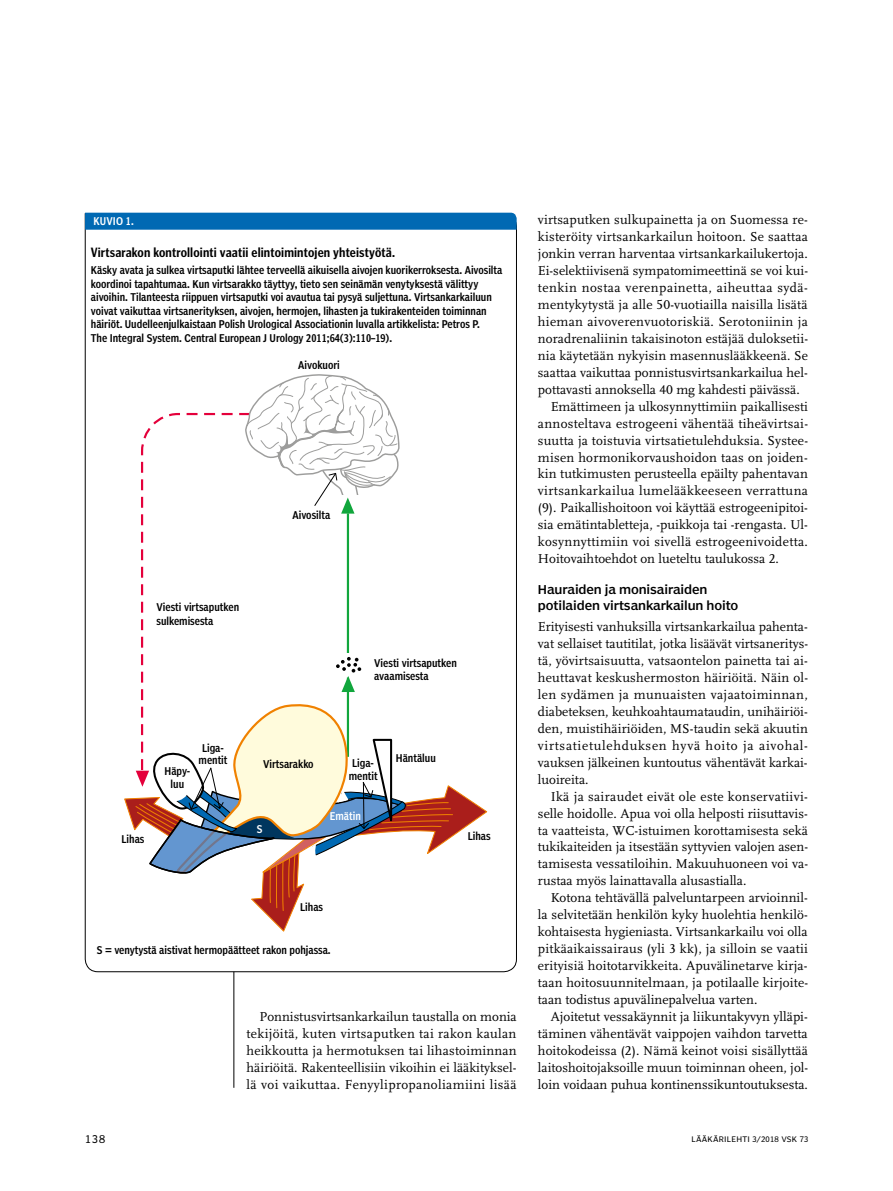
<style>
.page{position:relative;width:893px;height:1191px;background:#fff}
.page>*{position:absolute;margin:0;border:0;box-sizing:border-box;transform-origin:0 0}
.t1{font:13.5px/17px "Scala LF";letter-spacing:.005em;color:#000;text-align:justify}
.t2{font:13.5px "Scala LF";letter-spacing:.025em;color:#000}
.t3{font:700 13.5px "Poynter Gothic Text Cond";letter-spacing:.01em;color:#000}
.t4{font:13.5px "Scala LF";letter-spacing:.03em;color:#000}
.t5{font:13.5px "Scala LF";letter-spacing:.035em;color:#000}
.t6{font:12px/16.5px "Poynter Agate Two";letter-spacing:-.01em;color:#000}
.t7{font:10.5px/13.5px "Poynter Agate Two Comp";color:#000}
.t8{font:10.5px "Poynter Agate Two Comp";color:#fff}
.t9{font:10.5px "Poynter Agate Zero";color:#000}
.t10{font:7.5px "Poynter Agate Zero";letter-spacing:.03em;color:#000}
</style>
<div class="page">
<hr style="left:234px;top:214px;width:1px;height:873px;background:#000">
<svg style="left:85px;top:230px;width:432px;height:742px"></svg>
<div style="left:85px;top:213px;width:432px;height:17px;background:#0069b3"></div>
<svg style="left:112px;top:359px;width:385px;height:576px"></svg>
<svg style="left:123px;top:374px;width:365px;height:559px"></svg>
<p class="t8" style="left:85px;top:212px;width:35px">Liite 2.</p>
<p class="t8" style="left:94px;top:214px;width:42px">Kuvio 1.</p>
<p class="t3" style="left:91px;top:244px;width:306px">Virtsarakon kontrollointi vaatii elintoimintojen yhteistyötä.</p>
<p class="t7" style="left:91px;top:264px;width:413px">Käsky avata ja sulkea virtsaputki lähtee terveellä aikuisella aivojen kuorikerroksesta. Aivosilta koordinoi tapahtumaa. Kun virtsarakko täyttyy, tieto sen seinämän venytyksestä välittyy aivoihin. Tilanteesta riippuen virtsaputki voi avautua tai pysyä suljettuna. Virtsankarkailuun voivat vaikuttaa virtsanerityksen, aivojen, hermojen, lihasten ja tukirakenteiden toiminnan häiriöt. Uudelleenjulkaistaan Polish Urological Associationin luvalla artikkelista: Petros P.<br>The Integral System. Central European J Urology 2011;64(3):110–19).</p>
<p class="t7" style="left:298px;top:358px;width:43px">Aivokuori</p>
<p class="t7" style="left:293px;top:508px;width:39px">Aivosilta</p>
<p class="t7" style="left:156px;top:600px;width:84px">Viesti virtsaputken sulkemisesta</p>
<p class="t7" style="left:374px;top:656px;width:84px">Viesti virtsaputken avaamisesta</p>
<p class="t7" style="left:165px;top:764px;width:27px;text-align:center">Häpy&shy;luu</p>
<p class="t7" style="left:199px;top:742px;width:30px;line-height:12px;text-align:center">Liga&shy;mentit</p>
<p class="t7" style="left:263px;top:757px;width:52px">Virtsarakko</p>
<p class="t7" style="left:349px;top:757px;width:30px;line-height:12px;text-align:center">Liga&shy;mentit</p>
<p class="t8" style="left:330px;top:809px;width:32px">Emätin</p>
<p class="t7" style="left:396px;top:751px;width:41px">Häntäluu</p>
<p class="t8" style="left:257px;top:822px;width:7px">S</p>
<p class="t7" style="left:122px;top:832px;width:24px">Lihas</p>
<p class="t7" style="left:468px;top:829px;width:24px">Lihas</p>
<p class="t7" style="left:300px;top:900px;width:24px">Lihas</p>
<p class="t7" style="left:97px;top:943px;width:235px">S = venytystä aistivat hermopäätteet rakon pohjassa.</p>
<p class="t1" style="left:247px;top:1008px;width:272px;text-indent:13px">Ponnistusvirtsankarkailun taustalla on monia tekijöitä, kuten virtsaputken tai rakon kaulan heikkoutta ja hermotuksen tai lihastoiminnan häiriöitä. Rakenteellisiin vikoihin ei lääkityksel&shy;lä voi vaikuttaa. Fenyylipropanoliamiini lisää</p>
<p class="t1" style="left:538px;top:211px;width:271px">virtsaputken sulkupainetta ja on Suomessa re-</p>
<p class="t1" style="left:538px;top:228px;width:272px">kisteröity virtsankarkailun hoitoon. Se saattaa</p>
<p class="t1" style="left:538px;top:245px;width:271px">jonkin verran harventaa virtsankarkailukertoja.</p>
<p class="t1" style="left:538px;top:262px;width:272px">Ei-selektiivisenä sympatomimeettinä se voi kui-</p>
<p class="t5" style="left:538px;top:280px;width:272px">tenkin nostaa verenpainetta, aiheuttaa sydä-</p>
<p class="t1" style="left:538px;top:296px;width:271px">mentykytystä ja alle 50-vuotiailla naisilla lisätä</p>
<p class="t2" style="left:538px;top:314px;width:271px">hieman aivoverenvuotoriskiä. Serotoniinin ja</p>
<p class="t1" style="left:538px;top:330px;width:272px">noradrenaliinin takaisinoton estäjää duloksetii-</p>
<p class="t1" style="left:538px;top:347px;width:272px">nia käytetään nykyisin masennuslääkkeenä. Se</p>
<p class="t1" style="left:538px;top:364px;width:271px">saattaa vaikuttaa ponnistusvirtsankarkailua hel-</p>
<p class="t1" style="left:538px;top:381px;width:263px">pottavasti annoksella 40 mg kahdesti päivässä.</p>
<p class="t1" style="left:551px;top:398px;width:259px">Emättimeen ja ulkosynnyttimiin paikallisesti</p>
<p class="t1" style="left:538px;top:415px;width:272px">annosteltava estrogeeni vähentää tiheävirtsai-</p>
<p class="t1" style="left:538px;top:432px;width:272px">suutta ja toistuvia virtsatietulehduksia. Systee-</p>
<p class="t1" style="left:538px;top:449px;width:271px">misen hormonikorvaushoidon taas on joiden-</p>
<p class="t1" style="left:538px;top:466px;width:272px">kin tutkimusten perusteella epäilty pahentavan</p>
<p class="t4" style="left:538px;top:484px;width:272px">virtsankarkailua lumelääkkeeseen verrattuna</p>
<p class="t1" style="left:538px;top:500px;width:272px">(9). Paikallishoitoon voi käyttää estrogeenipitoi-</p>
<p class="t1" style="left:538px;top:517px;width:272px">sia emätintabletteja, -puikkoja tai -rengasta. Ul-</p>
<p class="t2" style="left:538px;top:534px;width:272px">kosynnyttimiin voi sivellä estrogeenivoidetta.</p>
<p class="t1" style="left:538px;top:550px;width:243px">Hoitovaihtoehdot on lueteltu taulukossa 2.</p>
<p class="t6" style="left:538px;top:581px;width:202px">Hauraiden ja monisairaiden potilaiden virtsankarkailun hoito</p>
<p class="t1" style="left:538px;top:618px;width:272px">Erityisesti vanhuksilla virtsankarkailua pahenta&shy;vat sellaiset tautitilat, jotka lisäävät virtsaneritys&shy;tä, yövirtsaisuutta, vatsaontelon painetta tai ai&shy;heuttavat keskushermoston häiriöitä. Näin ol&shy;len sydämen ja munuaisten vajaatoiminnan, diabeteksen, keuhkoahtaumataudin, unihäiriöi&shy;den, muistihäiriöiden, MS-taudin sekä akuutin virtsatietulehduksen hyvä hoito ja aivohal&shy;vauksen jälkeinen kuntoutus vähentävät karkai&shy;luoireita.</p>
<p class="t1" style="left:538px;top:788px;width:272px;text-indent:13px">Ikä ja sairaudet eivät ole este konservatiivi&shy;selle hoidolle. Apua voi olla helposti riisuttavis&shy;ta vaatteista, WC-istuimen korottamisesta sekä tukikaiteiden ja itsestään syttyvien valojen asen&shy;tamisesta vessatiloihin. Makuuhuoneen voi va&shy;rustaa myös lainattavalla alusastialla.</p>
<p class="t1" style="left:538px;top:889px;width:272px;text-indent:13px">Kotona tehtävällä palveluntarpeen arvioinnil&shy;la selvitetään henkilön kyky huolehtia henkilö&shy;kohtaisesta hygieniasta. Virtsankarkailu voi olla pitkäaikaissairaus (yli 3 kk), ja silloin se vaatii erityisiä hoitotarvikkeita. Apuvälinetarve kirja&shy;taan hoitosuunnitelmaan, ja potilaalle kirjoite&shy;taan todistus apuvälinepalvelua varten.</p>
<p class="t1" style="left:538px;top:1008px;width:272px;text-indent:13px">Ajoitetut vessakäynnit ja liikuntakyvyn ylläpi&shy;täminen vähentävät vaippojen vaihdon tarvetta hoitokodeissa (2). Nämä keinot voisi sisällyttää laitoshoitojaksoille muun toiminnan oheen, jol&shy;loin voidaan puhua kontinenssikuntoutuksesta.</p>
<p class="t9" style="left:85px;top:1132px;width:22px">138</p>
<p class="t10" style="left:691px;top:1135px;width:118px">LÄÄKÄRILEHTI 3/2018 VSK 73</p>
</div>
